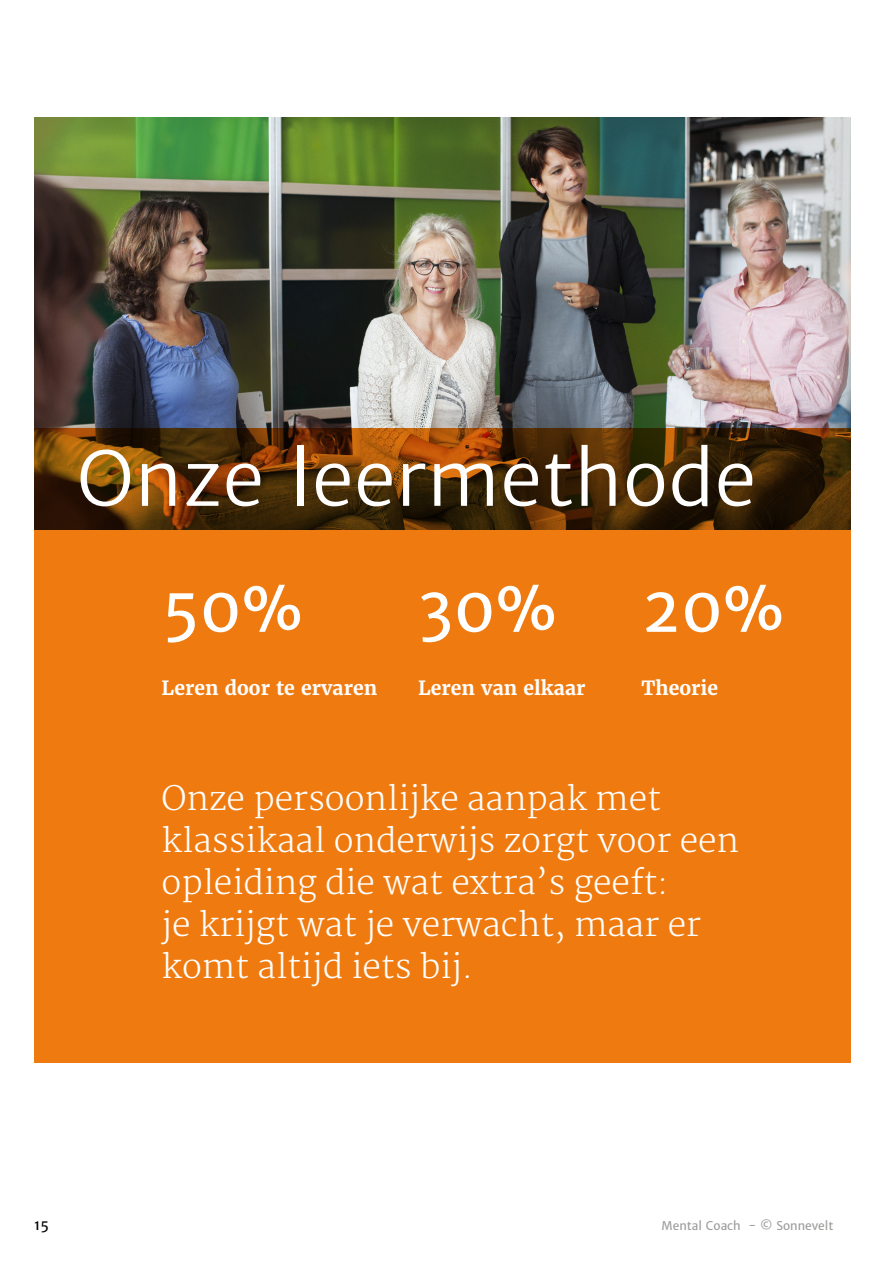
<style>
.page{position:relative;width:893px;height:1263px;background:#fff}
.page>*{position:absolute;margin:0;border:0;box-sizing:border-box;transform-origin:0 0}
.t1{font:75px "Merriweather Sans";letter-spacing:.01em;color:#fff}
.t2{font:63px "Merriweather Sans";color:#fff}
.t3{font:300 33px/42px "Merriweather";color:#fff}
.t4{font:700 19.5px "Merriweather";color:#fff}
.t5{font:14.1px "Merriweather Sans";color:#000}
.t6{font:12px "Merriweather Sans";color:#9d9d9c}
</style>
<div class="page">
<img style="left:34px;top:117px;width:816px;height:311px">
<svg style="left:34px;top:428px;width:816px;height:634px;background:#d56e0e"></svg>
<h1 class="t1" style="left:77px;top:433px;width:681px">Onze leermethode</h1>
<h2 class="t2" style="left:162px;top:570px;width:142px">50%</h2>
<h2 class="t2" style="left:418px;top:570px;width:140px">30%</h2>
<h2 class="t2" style="left:642px;top:570px;width:144px">20%</h2>
<p class="t4" style="left:162px;top:675px;width:217px">Leren door te ervaren</p>
<p class="t4" style="left:418px;top:675px;width:169px">Leren van elkaar</p>
<p class="t4" style="left:642px;top:675px;width:78px">Theorie</p>
<p class="t3" style="left:162px;top:779px;width:579px">Onze persoonlijke aanpak met klassikaal onderwijs zorgt voor een opleiding die wat extra’s geeft:<br>je krijgt wat je verwacht, maar er komt altijd iets bij.</p>
<p class="t5" style="left:34px;top:1216px;width:16px">15</p>
<p class="t6" style="left:661px;top:1218px;width:173px">Mental Coach - © Sonnevelt</p>
</div>
